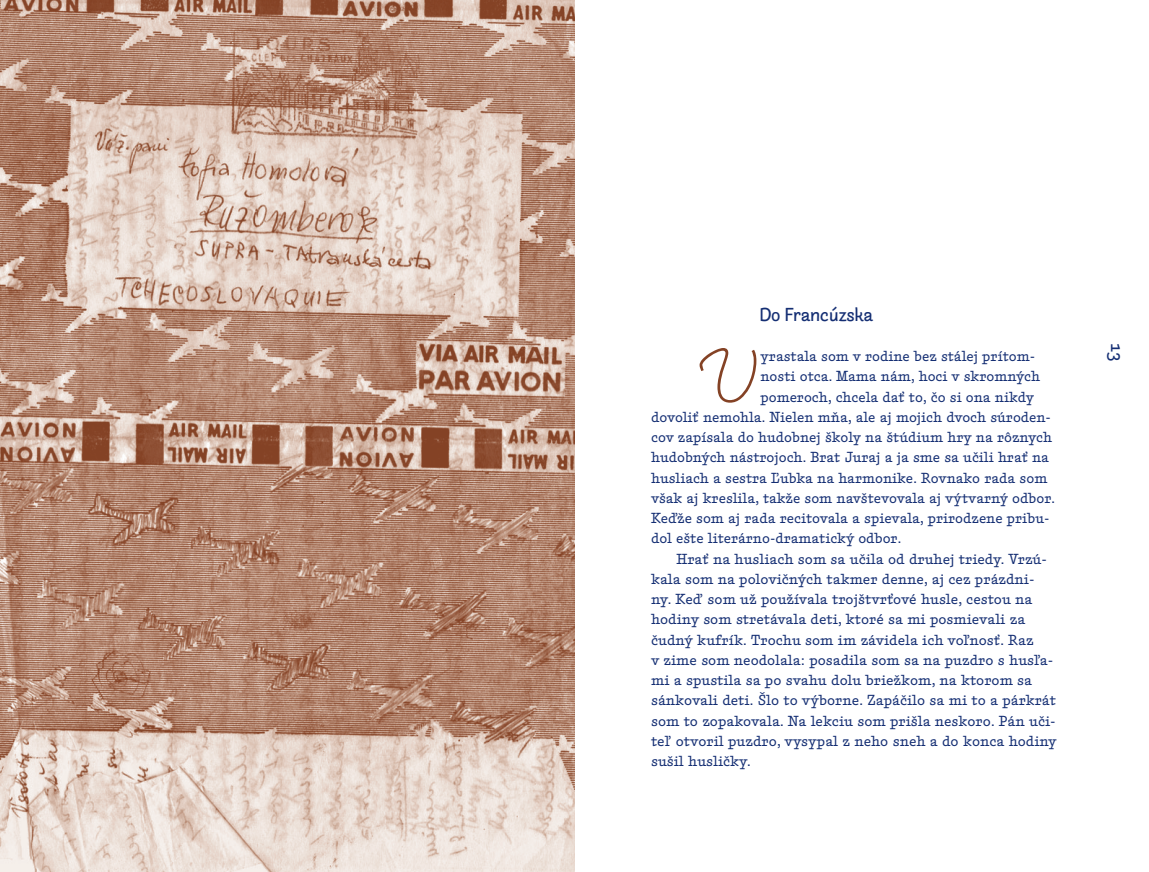
<style>
.page{position:relative;width:1149px;height:872px;background:#fff}
.page>*{position:absolute;margin:0;border:0;box-sizing:border-box;transform-origin:0 0}
.t1{font:300 66.45px "Arlette";color:#844225}
.t2{font:17.25px "Arlette";letter-spacing:-.015em;color:#142e73}
.t3{font:16.5px "Arlette";color:#142e73}
.t4{font:14.25px "Pathos";color:#142e73}
</style>
<div class="page">
<img style="left:0;top:0;width:574px;height:872px">
<p class="t2" style="left:759px;top:306px;width:115px">Do Francúzska</p>
<h1 class="t1" style="left:698px;top:349px;width:61px">V</h1>
<p class="t4" style="left:760px;top:351px;width:276px">yrastala som v rodine bez stálej prítom-</p>
<p class="t4" style="left:760px;top:371px;width:281px">nosti otca. Mama nám, hoci v skromných</p>
<p class="t4" style="left:760px;top:391px;width:275px">pomeroch, chcela dať to, čo si ona nikdy</p>
<p class="t4" style="left:651px;top:411px;width:401px">dovoliť nemohla. Nielen mňa, ale aj mojich dvoch súroden-</p>
<p class="t4" style="left:651px;top:432px;width:402px">cov zapísala do hudobnej školy na štúdium hry na rôznych</p>
<p class="t4" style="left:651px;top:452px;width:399px">hudobných nástrojoch. Brat Juraj a ja sme sa učili hrať na</p>
<p class="t4" style="left:651px;top:472px;width:397px">husliach a sestra Ľubka na harmonike. Rovnako rada som</p>
<p class="t4" style="left:651px;top:492px;width:405px">však aj kreslila, takže som navštevovala aj výtvarný odbor.</p>
<p class="t4" style="left:651px;top:513px;width:400px">Keďže som aj rada recitovala a spievala, prirodzene pribu-</p>
<p class="t4" style="left:651px;top:533px;width:252px">dol ešte literárno-dramatický odbor.</p>
<p class="t4" style="left:676px;top:553px;width:372px">Hrať na husliach som sa učila od druhej triedy. Vrzú-</p>
<p class="t4" style="left:651px;top:573px;width:385px">kala som na polovičných takmer denne, aj cez prázdni-</p>
<p class="t4" style="left:651px;top:594px;width:383px">ny. Keď som už používala trojštvrťové husle, cestou na</p>
<p class="t4" style="left:651px;top:614px;width:375px">hodiny som stretávala deti, ktoré sa mi posmievali za</p>
<p class="t4" style="left:651px;top:634px;width:384px">čudný kufrík. Trochu som im závidela ich voľnosť. Raz</p>
<p class="t4" style="left:651px;top:654px;width:403px">v zime som neodolala: posadila som sa na puzdro s husľa-</p>
<p class="t4" style="left:651px;top:675px;width:382px">mi a spustila sa po svahu dolu briežkom, na ktorom sa</p>
<p class="t4" style="left:651px;top:695px;width:406px">sánkovali deti. Šlo to výborne. Zapáčilo sa mi to a párkrát</p>
<p class="t4" style="left:651px;top:715px;width:406px">som to zopakovala. Na lekciu som prišla neskoro. Pán uči-</p>
<p class="t4" style="left:651px;top:735px;width:407px">teľ otvoril puzdro, vysypal z neho sneh a do konca hodiny</p>
<p class="t4" style="left:651px;top:756px;width:101px">sušil husličky.</p>
<p class="t3" style="left:1123px;top:343px;width:19px;rotate:90deg">13</p>
</div>
